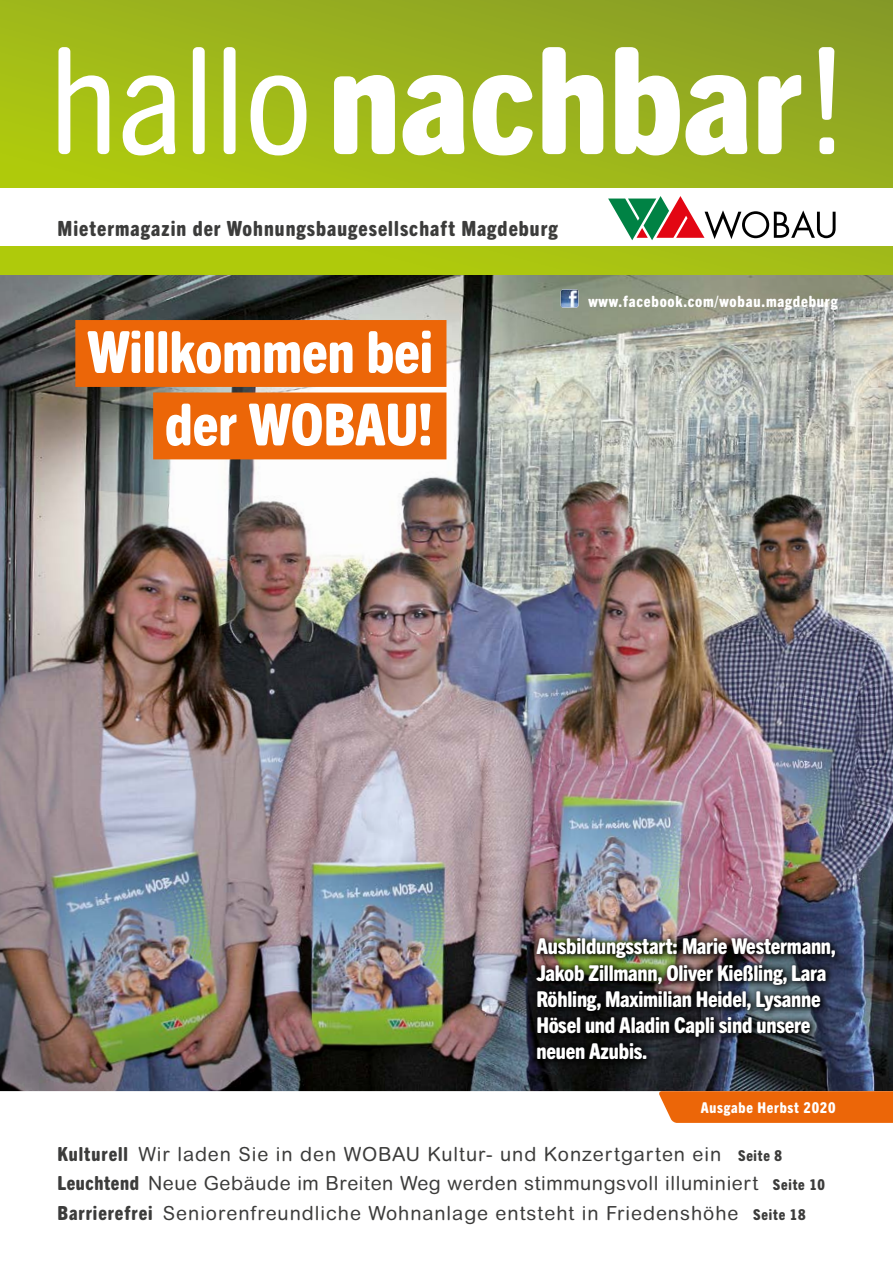
<style>
.page{position:relative;width:893px;height:1263px;background:#fff}
.page>*{position:absolute;margin:0;border:0;box-sizing:border-box;transform-origin:0 0}
.t1{font:800 condensed 148.95px "Trade Gothic Next SR Pro";color:#fff;scale:1.05 1}
.Nachbar_Titel_36{font:800 condensed 58.35px/72.4px "Trade Gothic Next SR Pro";color:#fff;text-align:right}
.Nachbar_Titel_16{font:800 condensed 21.9px/26.2px "Trade Gothic Next SR Pro";letter-spacing:-.01em;color:#fff}
.t2{font:800 condensed 21px "Trade Gothic Next SR Pro";letter-spacing:.05em;color:#3c3c3b}
.t3{font:19.5px "Arial Rounded MT Pro";letter-spacing:.05em;color:#3c3c3b}
.t4{font:19.5px "Arial Rounded MT Pro";letter-spacing:.03em;color:#3c3c3b}
.t5{font:800 condensed 15.6px "Trade Gothic Next SR Pro";letter-spacing:.05em;color:#fff}
.t6{font:800 condensed 15px "Trade Gothic Next SR Pro";letter-spacing:.05em;color:#fff}
.s1{font-weight:400}
.s2{color:#ec6608}
.s3{font-family:"Trade Gothic Next SR Pro";font-weight:800;font-stretch:condensed}
.s4{font-family:"Trade Gothic Next SR Pro";font-weight:800;font-stretch:condensed;font-size:15px}
</style>
<div class="page">
<img style="left:0;top:274px;width:893px;height:817px">
<svg style="left:0;top:0;width:893px;height:274px;background:#9db61a"></svg>
<div style="left:0;top:188px;width:893px;height:58px;background:#fff"></div>
<svg style="left:608px;top:196px;width:228px;height:44px"></svg>
<img style="left:530px;top:931px;width:314px;height:137px">
<svg style="left:561px;top:289px;width:17px;height:19px"></svg>
<img style="left:561px;top:289px;width:17px;height:18px">
<svg style="left:658px;top:1091px;width:235px;height:32px;background:#ec6b11"></svg>
<div style="left:75px;top:320px;width:371px;height:67px;background:#ec6608"></div>
<div style="left:153px;top:392px;width:293px;height:67px;background:#ec6608"></div>
<p class="t1" style="left:49px;top:-1px;width:760px"><span class="s1">hallo</span>nachbar<span class="s1">!</span></p>
<p class="t2" style="left:57px;top:214px;width:502px">Mietermagazin der Wohnungsbaugesellschaft Magdeburg</p>
<p class="Nachbar_Titel_36" style="left:87px;top:312px;width:361px">Willkommen bei<span class="s2">i </span>der WOBAU!<span class="s2">i</span></p>
<p class="t5" style="left:588px;top:291px;width:251px">www.facebook.com/wobau.magdeburg</p>
<p class="Nachbar_Titel_16" style="left:536px;top:932px;width:301px">Ausbildungsstart: Marie Westermann,<br>Jakob Zillmann, Oliver Kießling, Lara<br>Röhling, Maximilian Heidel, Lysanne<br>Hösel und Aladin Capli sind unsere neuen Azubis.</p>
<p class="t6" style="left:701px;top:1097px;width:136px">Ausgabe Herbst 2020</p>
<p class="t3" style="left:57px;top:1143px;width:726px"><span class="s3">Kulturell</span> Wir laden Sie in den WOBAU Kultur- und Konzertgarten ein <span class="s4">Seite 8</span></p>
<p class="t4" style="left:57px;top:1172px;width:769px"><span class="s3">Leuchtend</span> Neue Gebäude im Breiten Weg werden stimmungsvoll illuminiert <span class="s4">Seite 10</span></p>
<p class="t3" style="left:57px;top:1201px;width:750px"><span class="s3">Barrierefrei</span> Seniorenfreundliche Wohnanlage entsteht in Friedenshöhe <span class="s4">Seite 18</span></p>
</div>
